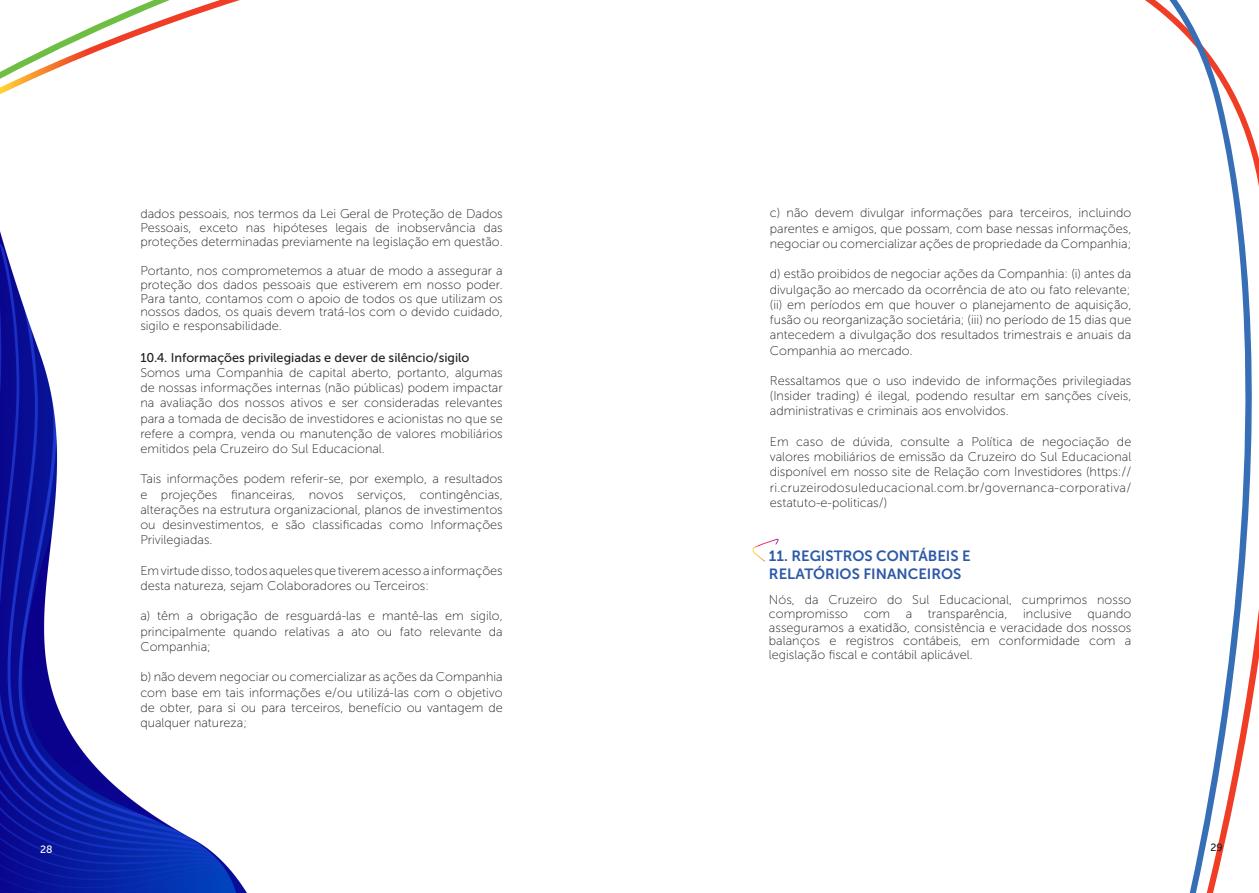
<style>
.page{position:relative;width:1259px;height:893px;background:#fff}
.page>*{position:absolute;margin:0;border:0;box-sizing:border-box;transform-origin:0 0}
.t1{font:14.85px/17.7px "Museo Sans 700";color:#2e59a6}
.t2{font:12.75px/15.1px "Museo Sans 100";color:#231f20;text-align:justify}
.t3{font:12.75px "Museo Sans 500";color:#231f20}
.t4{font:10.5px "Museo Sans 500";color:#fff}
.t5{font:10.5px "Museo Sans 500";color:#231f20}
</style>
<div class="page">
<img style="left:0;top:94px;width:779px;height:799px">
<svg style="left:752px;top:539px;width:26px;height:22px"></svg>
<svg style="left:0;top:885px;width:9px;height:8px"></svg>
<svg style="left:1169px;top:0;width:90px;height:893px"></svg>
<svg style="left:0;top:0;width:240px;height:94px"></svg>
<p class="t2" style="left:140px;top:207px;width:364px;line-height:13.8px">dados pessoais, nos termos da Lei Geral de Proteção de Dados Pessoais, exceto nas hipóteses legais de inobservância das proteções determinadas previamente na legislação em questão.</p>
<p class="t2" style="left:140px;top:264px;width:364px;line-height:13.8px">Portanto, nos comprometemos a atuar de modo a assegurar a proteção dos dados pessoais que estiverem em nosso poder.<br>Para tanto, contamos com o apoio de todos os que utilizam os nossos dados, os quais devem tratá-los com o devido cuidado, sigilo e responsabilidade.</p>
<p class="t3" style="left:140px;top:350px;width:331px">10.4. Informações privilegiadas e dever de silêncio/sigilo</p>
<p class="t2" style="left:140px;top:365px;width:364px">Somos uma Companhia de capital aberto, portanto, algumas de nossas informações internas (não públicas) podem impactar na avaliação dos nossos ativos e ser consideradas relevantes para a tomada de decisão de investidores e acionistas no que se refere a compra, venda ou manutenção de valores mobiliários emitidos pela Cruzeiro do Sul Educacional.</p>
<p class="t2" style="left:140px;top:472px;width:364px">Tais informações podem referir-se, por exemplo, a resultados e projeções financeiras, novos serviços, contingências, alterações na estrutura organizacional, planos de investimentos ou desinvestimentos, e são classificadas como Informações Privilegiadas.</p>
<p class="t2" style="left:140px;top:563px;width:364px">Em virtude disso, todos aqueles que tiverem acesso a informações desta natureza, sejam Colaboradores ou Terceiros:</p>
<p class="t2" style="left:140px;top:609px;width:364px">a) têm a obrigação de resguardá-las e mantê-las em sigilo, principalmente quando relativas a ato ou fato relevante da Companhia;</p>
<p class="t2" style="left:140px;top:669px;width:364px">b) não devem negociar ou comercializar as ações da Companhia com base em tais informações e/ou utilizá-las com o objetivo de obter, para si ou para terceiros, benefício ou vantagem de qualquer natureza;</p>
<p class="t2" style="left:770px;top:206px;width:363px">c) não devem divulgar informações para terceiros, incluindo parentes e amigos, que possam, com base nessas informações, negociar ou comercializar ações de propriedade da Companhia;</p>
<p class="t2" style="left:770px;top:266px;width:363px">d) estão proibidos de negociar ações da Companhia: (i) antes da divulgação ao mercado da ocorrência de ato ou fato relevante;</p>
<p class="t2" style="left:770px;top:297px;width:363px">(ii) em períodos em que houver o planejamento de aquisição, fusão ou reorganização societária; (iii) no período de 15 dias que antecedem a divulgação dos resultados trimestrais e anuais da Companhia ao mercado.</p>
<p class="t2" style="left:770px;top:373px;width:363px">Ressaltamos que o uso indevido de informações privilegiadas (Insider trading) é ilegal, podendo resultar em sanções cíveis, administrativas e criminais aos envolvidos.</p>
<p class="t2" style="left:770px;top:434px;width:363px">Em caso de dúvida, consulte a Política de negociação de valores mobiliários de emissão da Cruzeiro do Sul Educacional disponível em nosso site de Relação com Investidores (https:// ri.cruzeirodosuleducacional.com.br/governanca-corporativa/ estatuto-e-politicas/)</p>
<p class="t1" style="left:769px;top:547px;width:203px">11. REGISTROS CONTÁBEIS E<br>RELATÓRIOS FINANCEIROS</p>
<p class="t2" style="left:769px;top:593px;width:364px;line-height:13.8px">Nós, da Cruzeiro do Sul Educacional, cumprimos nosso compromisso com a transparência, inclusive quando asseguramos a exatidão, consistência e veracidade dos nossos balanços e registros contábeis, em conformidade com a legislação fiscal e contábil aplicável.</p>
<p class="t4" style="left:40px;top:843px;width:14px">28</p>
<p class="t5" style="left:1210px;top:842px;width:14px">29</p>
</div>
